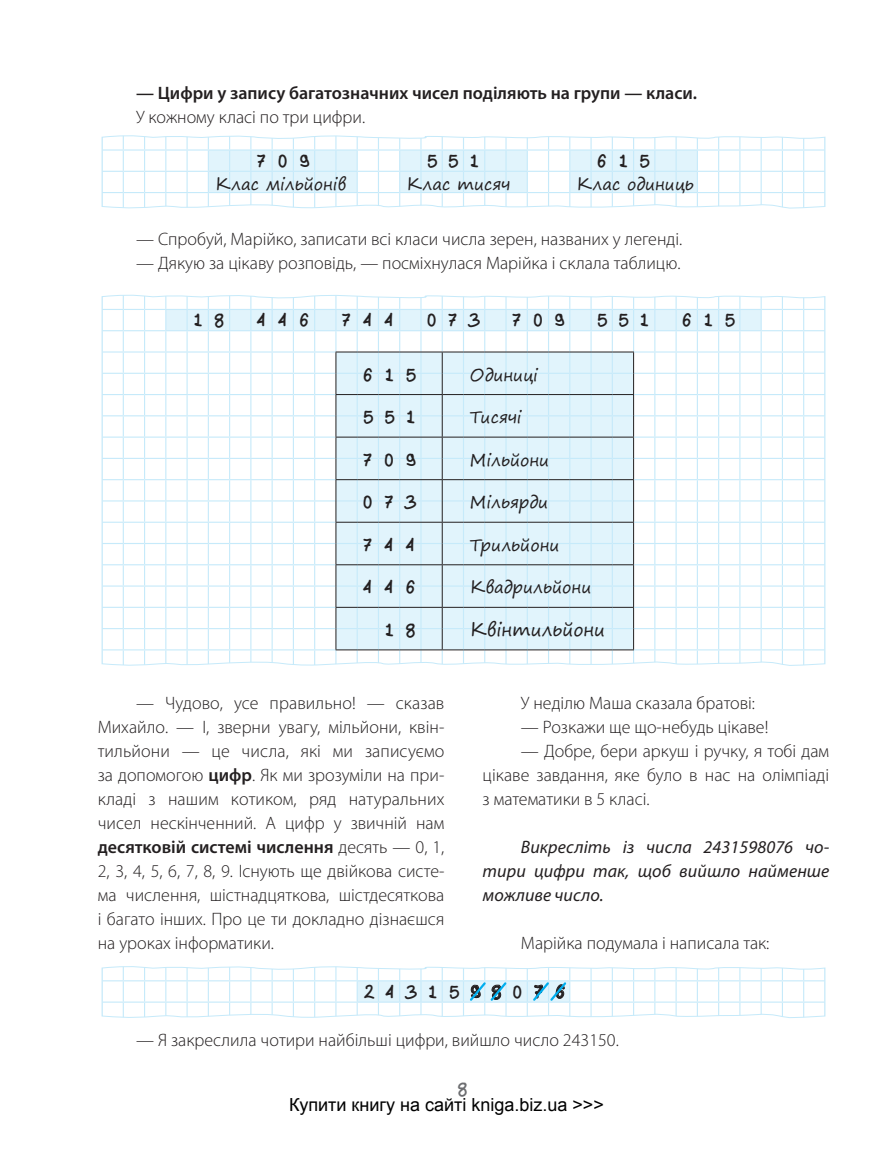
<style>
.page{position:relative;width:893px;height:1149px;background:#fff}
.page>*{position:absolute;margin:0;border:0;box-sizing:border-box;transform-origin:0 0}
.Мат_00_2_колонки{font:300 18px/24px "Myriad Pro";color:#231f20;text-align:justify}
.Мат_00{font:300 18px "Myriad Pro";color:#231f20}
.Мат_00_2_колонки-2{font:italic 18px/24px "Myriad Pro";letter-spacing:.005em;color:#231f20;text-align:justify}
.Мат_00-2{font:600 18px "Myriad Pro";color:#231f20}
.t1{font:18px "Sergio 1";letter-spacing:.625em;color:#231f20}
.t2{font:18px "Arial";color:#000}
.t3{font:18px "Segoe Print";color:#231f20}
.t4{font:18px "Sergio 1";letter-spacing:.6em;color:#231f20}
.t5{font:18px "Sergio 1";color:#6c6d70}
.t6{font:16.5px "Segoe Print";color:#231f20}
.s1{font-weight:600}
</style>
<div class="page">
<svg style="left:101px;top:135px;width:725px;height:74px"></svg>
<svg style="left:101px;top:294px;width:725px;height:372px"></svg>
<svg style="left:101px;top:966px;width:725px;height:52px"></svg>
<p class="Мат_00-2" style="left:136px;top:81px;width:562px">— Цифри у запису багатозначних чисел поділяють на групи — класи.</p>
<p class="Мат_00" style="left:136px;top:107px;width:231px">У кожному класі по три цифри.</p>
<p class="t1" style="left:257px;top:150px;width:55px">709</p>
<p class="t1" style="left:427px;top:150px;width:54px">551</p>
<p class="t1" style="left:597px;top:150px;width:56px">615</p>
<p class="t6" style="left:215px;top:169px;width:132px">Клас мільйонів</p>
<p class="t6" style="left:406px;top:169px;width:105px">Клас тисяч</p>
<p class="t6" style="left:577px;top:169px;width:119px">Клас одиниць</p>
<p class="Мат_00" style="left:136px;top:229px;width:548px">— Спробуй, Марійко, записати всі класи числа зерен, названих у легенді.</p>
<p class="Мат_00" style="left:136px;top:253px;width:546px">— Дякую за цікаву розповідь, — посміхнулася Марійка і склала таблицю.</p>
<p class="t1" style="left:193px;top:309px;width:33px">1 8</p>
<p class="t1" style="left:257px;top:309px;width:54px">446</p>
<p class="t1" style="left:342px;top:309px;width:53px">744</p>
<p class="t1" style="left:427px;top:309px;width:56px">073</p>
<p class="t1" style="left:512px;top:309px;width:55px">709</p>
<p class="t1" style="left:597px;top:309px;width:54px">551</p>
<p class="t1" style="left:682px;top:309px;width:56px">615</p>
<p class="t1" style="left:364px;top:364px;width:56px">615</p>
<p class="t6" style="left:470px;top:360px;width:69px">Одиниці</p>
<p class="t1" style="left:364px;top:406px;width:54px">551</p>
<p class="t6" style="left:470px;top:402px;width:53px">Тисячі</p>
<p class="t1" style="left:364px;top:449px;width:55px">709</p>
<p class="t6" style="left:470px;top:445px;width:81px">Мільйони</p>
<p class="t1" style="left:364px;top:491px;width:56px">073</p>
<p class="t6" style="left:470px;top:487px;width:80px">Мільярди</p>
<p class="t1" style="left:364px;top:534px;width:53px">744</p>
<p class="t6" style="left:470px;top:530px;width:91px">Трильйони</p>
<p class="t1" style="left:364px;top:576px;width:54px">446</p>
<p class="t6" style="left:470px;top:572px;width:123px">Квадрильйони</p>
<p class="t1" style="left:385px;top:619px;width:33px">1 8</p>
<p class="t3" style="left:470px;top:613px;width:137px">Квінтильйони</p>
<p class="Мат_00_2_колонки" style="left:98px;top:691px;width:348px;text-indent:38px">— Чудово, усе правильно! — сказав Михайло. — І, зверни увагу, мільйони, квін&shy;тильйони — це числа, які ми записуємо за допомогою <span class="s1">цифр</span>. Як ми зрозуміли на при&shy;кладі з нашим котиком, ряд натуральних чисел нескінченний. А цифр у звичній нам <span class="s1">десятковій системі числення</span> десять — 0, 1, 2, 3, 4, 5, 6, 7, 8, 9. Існують ще двійкова систе&shy;ма числення, шістнадцяткова, шістдесяткова і багато інших. Про це ти докладно дізнаєшся на уроках інформатики.</p>
<p class="Мат_00_2_колонки" style="left:521px;top:691px;width:236px">У неділю Маша сказала братові:</p>
<p class="Мат_00_2_колонки" style="left:521px;top:715px;width:249px">— Розкажи ще що-небудь цікаве!</p>
<p class="Мат_00_2_колонки" style="left:483px;top:739px;width:348px;text-indent:38px">— Добре, бери аркуш і ручку, я тобі дам цікаве завдання, яке було в нас на олімпіаді з математики в 5 класі.</p>
<p class="Мат_00_2_колонки-2" style="left:483px;top:834px;width:348px;text-indent:38px">Викресліть із числа 2431598076 чо&shy;тири цифри так, щоб вийшло найменше можливе число.</p>
<p class="Мат_00_2_колонки" style="left:521px;top:931px;width:250px">Марійка подумала і написала так:</p>
<p class="t4" style="left:364px;top:980px;width:203px">2431598076</p>
<p class="Мат_00" style="left:136px;top:1030px;width:484px">— Я закреслила чотири найбільші цифри, вийшло число 243150.</p>
<p class="t5" style="left:458px;top:1078px;width:12px">8</p>
<p class="t2" style="left:289px;top:1092px;width:316px">Купити книгу на сайті kniga.biz.ua &gt;&gt;&gt;</p>
</div>
